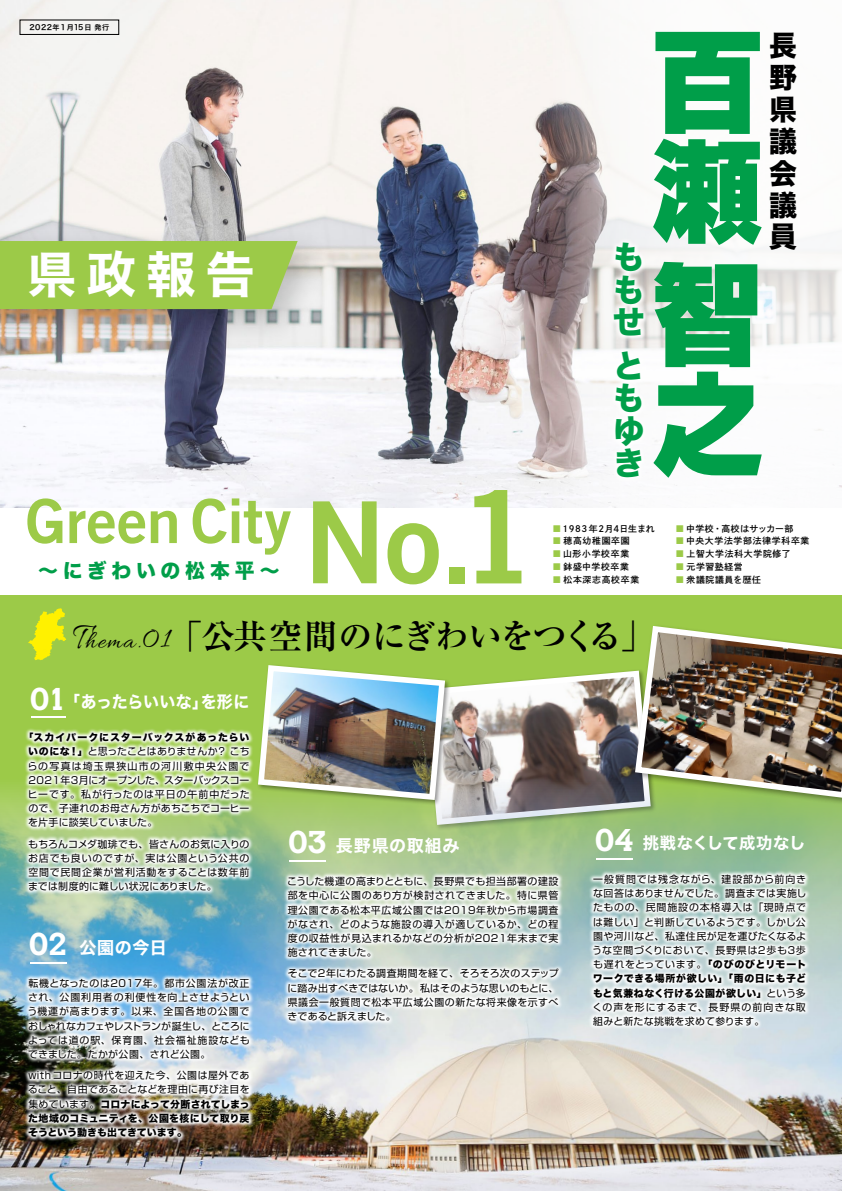
<style>
.page{position:relative;width:842px;height:1191px;background:#fff}
.page>*{position:absolute;margin:0;border:0;box-sizing:border-box;transform-origin:0 0}
.t1{font:113.4px "Trade Gothic Bold Two";color:#9cca48}
.t2{font:900 109.8px/109.8px "Shin Go Pro";color:#009e49}
.t3{font:60.9px "Trade Gothic Bold Two";color:#9cca48}
.t4{font:49.6px "Hiragino Sans W7";color:#fff}
.t5{font:700 34px "Ryumin Pro";letter-spacing:-.035em;color:#000}
.t6{font:31.9px/32.4px "Hiragino Sans W8";color:#009e49;text-align:justify}
.t7{font:700 31.2px "Calvert";letter-spacing:-.01em;color:#fff}
.t8{font:30.6px "Allura";color:#000}
.t9{font:28.3px/31.9px "Hiragino Sans W8";color:#000;text-align:justify}
.t10{font:25.5px "Allura";color:#000}
.t11{font:19.8px "Hiragino Sans W8";letter-spacing:.245em;color:#009e49}
.t12{font:17px "Hiragino Sans W7";letter-spacing:.04em;color:#fff}
.t13{font:16.7px "Hiragino Sans W7";letter-spacing:-.025em;color:#fff;scale:.96 1}
.t14{font:16.7px "Hiragino Sans W7";letter-spacing:-.005em;color:#fff;scale:.96 1}
.t15{font:16.3px "Hiragino Sans W7";letter-spacing:.005em;color:#fff}
.t16{font:9.9px/14.2px "Shin Go Pro";letter-spacing:.04em;color:#000;text-align:justify}
.t17{font:9.9px/14.2px "Hiragino Sans W8";letter-spacing:.035em;color:#000}
.t18{font:9.9px "Hiragino Sans W8";letter-spacing:.09em;color:#000}
.t19{font:8.9px "Shuei Go Kin Std B";letter-spacing:.08em;color:#000}
.t20{font:8.9px "Shuei Go Kin Std B";letter-spacing:.04em;color:#000}
.t21{font:7.4px "Hiragino Sans W6";letter-spacing:.06em;color:#000}
.s1{font-size:7.1px}
.s2{font-size:113.4px}
.s3{font-family:"Hiragino Sans W7"}
.s4{font-size:127.6px}
.s5{color:#9cca48}
.s6{font-size:38.3px}
.s7{font-size:25.5px}
.s8{font-family:"Hiragino Sans W8"}
.s9{font-family:"Shin Go Pro"}
</style>
<div class="page">
<div style="left:0;top:595px;width:842px;height:596px;background:#9cca48"></div>
<svg style="left:28px;top:608px;width:38px;height:52px"></svg>
<img style="left:0;top:787px;width:842px;height:404px">
<img style="left:0;top:0;width:544px;height:507px">
<svg style="left:544px;top:0;width:298px;height:507px"></svg>
<div style="left:20px;top:20px;width:99px;height:15px;border:1px solid #000"></div>
<svg style="left:608px;top:237px;width:41px;height:246px"></svg>
<svg style="left:24px;top:729px;width:230px;height:166px;background:#d8e8c8"></svg>
<hr style="left:31px;top:716px;width:34px;height:1px;background:#fff">
<svg style="left:588px;top:869px;width:222px;height:161px;background:#e5eeec"></svg>
<hr style="left:596px;top:857px;width:37px;height:2px;background:#fff">
<img style="left:24px;top:973px;width:230px;height:168px">
<hr style="left:30px;top:961px;width:37px;height:2px;background:#fff">
<svg style="left:283px;top:872px;width:280px;height:153px;background:#e2ebe9"></svg>
<hr style="left:289px;top:860px;width:37px;height:1px;background:#fff">
<div style="left:0;top:227px;width:332px;height:119px;background:#000;opacity:.2"></div>
<div style="left:0;top:241px;width:298px;height:68px;background:#9cca48"></div>
<img style="left:255px;top:626px;width:587px;height:202px">
<p class="t21" style="left:30px;top:21px;width:81px">2022<span class="s1">年</span>１<span class="s1">月</span>15<span class="s1">日発行</span></p>
<h3 class="t4" style="left:27px;top:236px;width:230px">県政報告</h3>
<h3 class="t3" style="left:26px;top:483px;width:417px">Green City <span class="s2">No</span></h3>
<h3 class="t11" style="left:38px;top:560px;width:243px"><span class="s3">〜</span>にぎわいの松本平<span class="s3">〜</span></h3>
<h1 class="t1" style="left:440px;top:472px;width:97px">.<span class="s4">1</span></h1>
<h3 class="t6" style="left:613px;top:242px;width:32px">ももせ</h3>
<h3 class="t6" style="left:613px;top:351px;width:31px">ともゆき</h3>
<h2 class="t2" style="left:653px;top:15px;width:110px">百瀬</h2>
<h2 class="t2" style="left:653px;top:248px;width:110px">智之</h2>
<h3 class="t9" style="left:769px;top:30px;width:29px">長野県議会議員</h3>
<p class="t20" style="left:552px;top:522px;width:104px"><span class="s5">■</span>1983年2月4日生まれ</p>
<p class="t19" style="left:552px;top:535px;width:79px"><span class="s5">■</span> 穂高幼稚園卒園</p>
<p class="t19" style="left:552px;top:547px;width:78px"><span class="s5">■</span> 山形小学校卒業</p>
<p class="t19" style="left:552px;top:560px;width:78px"><span class="s5">■</span> 鉢盛中学校卒業</p>
<p class="t19" style="left:552px;top:573px;width:88px"><span class="s5">■</span> 松本深志高校卒業</p>
<p class="t20" style="left:675px;top:522px;width:119px"><span class="s5">■</span> 中学校・高校はサッカー部</p>
<p class="t19" style="left:675px;top:535px;width:135px"><span class="s5">■</span> 中央大学法学部法律学科卒業</p>
<p class="t19" style="left:675px;top:547px;width:117px"><span class="s5">■</span> 上智大学法科大学院修了</p>
<p class="t19" style="left:675px;top:560px;width:69px"><span class="s5">■</span> 元学習塾経営</p>
<p class="t19" style="left:675px;top:573px;width:87px"><span class="s5">■</span> 衆議院議員を歴任</p>
<h3 class="t10" style="left:73px;top:627px;width:63px"><span class="s6">T</span>hema</h3>
<h3 class="t8" style="left:136px;top:621px;width:35px"><span class="s7">.</span>01</h3>
<h3 class="t5" style="left:169px;top:609px;width:487px">「公共空間のにぎわいをつくる「</h3>
<h3 class="t7" style="left:30px;top:679px;width:38px">01</h3>
<h3 class="t13" style="left:64px;top:688px;width:151px">「あったらいいな」</h3>
<h3 class="t14" style="left:201px;top:688px;width:52px">を形に</h3>
<p class="t18" style="left:23px;top:732px;width:228px">「スカイパークにスターバックスがあったらい</p>
<p class="t16" style="left:28px;top:743px;width:224px"><span class="s8">いのにな！」</span>と思ったことはありませんか？こちらの写真は埼玉県狭山市の河川敷中央公園で2021年3月にオープンした、スターバックスコーヒーです。私が行ったのは平日の午前中だったので、子連れのお母さん方があちこちでコーヒーを片手に談笑していました。</p>
<p class="t16" style="left:28px;top:835px;width:223px">もちろんコメダ珈琲でも、皆さんのお気に入りのお店でも良いのですが、実は公園という公共の空間で民間企業が営利活動をすることは数年前までは制度的に難しい状況にありました。</p>
<h3 class="t7" style="left:29px;top:924px;width:39px">02</h3>
<h3 class="t12" style="left:79px;top:934px;width:89px">公園の今日</h3>
<p class="t16" style="left:27px;top:975px;width:224px">転機となったのは2017年。都市公園法が改正され、公園利用者の利便性を向上させようという機運が高まります。以来、全国各地の公園でおしゃれなカフェやレストランが誕生し、ところによっては道の駅、保育園、社会福祉施設などもできました。たかが公園、されど公園。</p>
<p class="t16" style="left:28px;top:1067px;width:223px">withコロナの時代を迎えた今、公園は屋外であること、自由であることなどを理由に再び注目を</p>
<p class="t17" style="left:28px;top:1097px;width:223px;text-align:justify"><span class="s9">集めています。</span>コロナによって分断されてしまった地域のコミュニティを、公園を核にして取り戻そうという動きも出てきています。</p>
<h3 class="t7" style="left:289px;top:822px;width:40px">03</h3>
<h3 class="t12" style="left:336px;top:832px;width:125px">長野県の取組み</h3>
<h3 class="t7" style="left:595px;top:820px;width:40px">04</h3>
<h3 class="t15" style="left:643px;top:830px;width:164px">挑戦なくして成功なし</h3>
<p class="t16" style="left:287px;top:873px;width:273px">こうした機運の高まりとともに、長野県でも担当部署の建設部を中心に公園のあり方が検討されてきました。特に県管理公園である松本平広域公園では2019年秋から市場調査がなされ、どのような施設の導入が適しているか、どの程度の収益性が見込まれるかなどの分析が2021年末まで実施されてきました。</p>
<p class="t16" style="left:287px;top:965px;width:273px">そこで2年にわたる調査期間を経て、そろそろ次のステップに踏み出すべきではないか。私はそのような思いのもとに、県議会一般質問で松本平広域公園の新たな将来像を示すべきであると訴えました。</p>
<p class="t16" style="left:592px;top:871px;width:216px">一般質問では残念ながら、建設部から前向きな回答はありませんでした。調査までは実施したものの、民間施設の本格導入は「現時点では難しい」と判断しているようです。しかし公園や河川など、私達住民が足を運びたくなるような空間づくりにおいて、長野県は２歩も３歩も遅れをとっています。<span class="s8">「のびのびとリモート</span></p>
<p class="t17" style="left:593px;top:971px;width:215px">ワークできる場所が欲しい」「雨の日にも子どもと気兼ねなく行ける公園が欲しい」<span class="s9">という多</span></p>
<p class="t16" style="left:592px;top:998px;width:215px">くの声を形にするまで、長野県の前向きな取組みと新たな挑戦を求めて参ります。</p>
</div>
